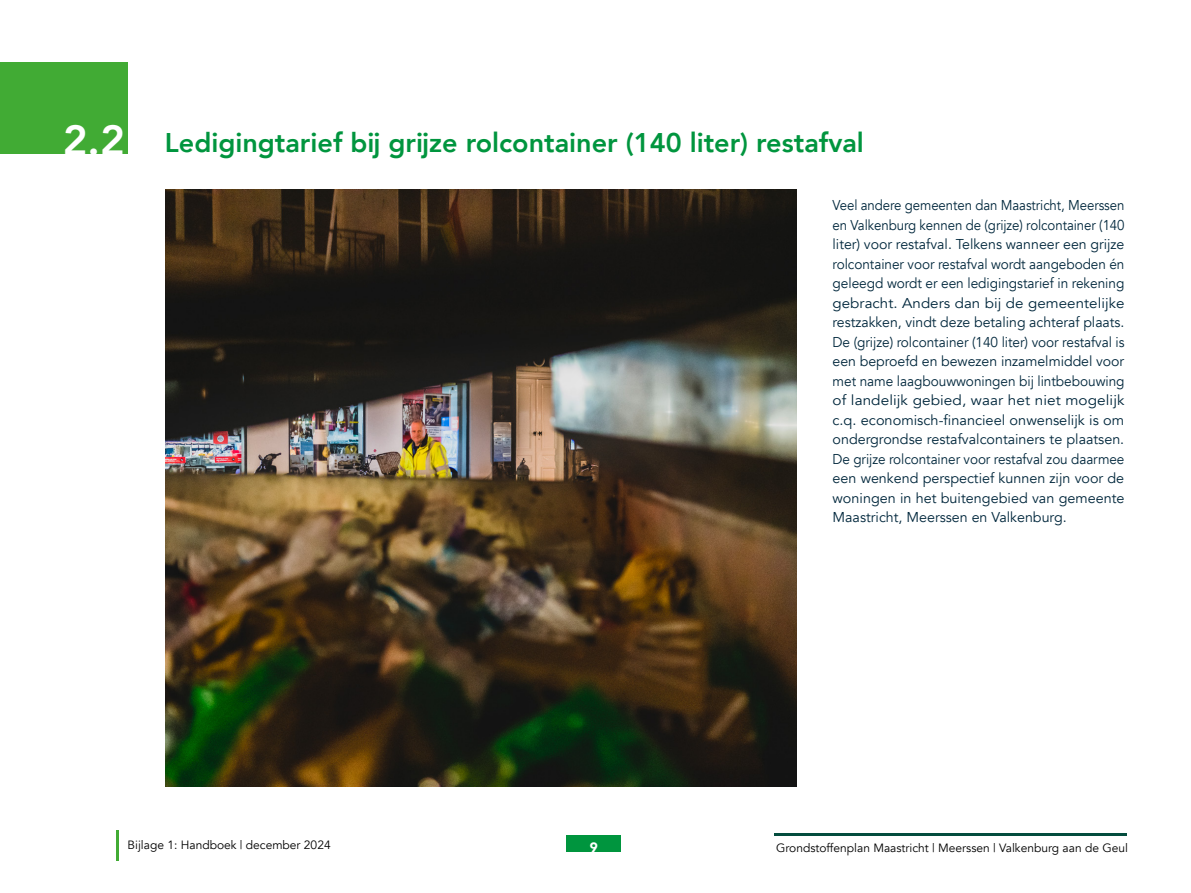
<style>
.page{position:relative;width:1191px;height:893px;background:#fff}
.page>*{position:absolute;margin:0;border:0;box-sizing:border-box;transform-origin:0 0}
.t1{font:800 42px "Avenir";color:#fff}
.t2{font:800 27px "Avenir";color:#00953e}
.t3{font:14.25px/19.5px "Avenir";color:#00273c;text-align:justify;scale:.93 1}
.t4{font:900 13.5px "Avenir";color:#fff}
.t5{font:12px "Avenir";color:#000}
</style>
<div class="page">
<div style="left:566px;top:835px;width:55px;height:17px;background:#00953e"></div>
<hr style="left:774px;top:833px;width:353px;height:2px;background:#044d3e">
<hr style="left:116px;top:830px;width:3px;height:30px;background:#41ab34">
<div style="left:0;top:63px;width:128px;height:91px;background:#41ab34"></div>
<img style="left:165px;top:189px;width:632px;height:598px">
<h1 class="t1" style="left:63px;top:107px;width:64px">2.2</h1>
<h2 class="t2" style="left:165px;top:121px;width:700px">Ledigingtarief bij grijze rolcontainer (140 liter) restafval</h2>
<p class="t3" style="left:832px;top:196px;width:315px">Veel andere gemeenten dan Maastricht, Meerssen en Valkenburg kennen de (grijze) rolcontainer (140 liter) voor restafval. Telkens wanneer een grijze rolcontainer voor restafval wordt aangeboden én geleegd wordt er een ledigingstarief in rekening gebracht. Anders dan bij de gemeentelijke restzakken, vindt deze betaling achteraf plaats.<br>De (grijze) rolcontainer (140 liter) voor restafval is een beproefd en bewezen inzamelmiddel voor met name laagbouwwoningen bij lintbebouwing of landelijk gebied, waar het niet mogelijk c.q. economisch-financieel onwenselijk is om ondergrondse restafvalcontainers te plaatsen.<br>De grijze rolcontainer voor restafval zou daarmee een wenkend perspectief kunnen zijn voor de woningen in het buitengebied van gemeente Maastricht, Meerssen en Valkenburg.</p>
<p class="t5" style="left:128px;top:838px;width:204px">Bijlage 1: Handboek | december 2024</p>
<p class="t4" style="left:590px;top:836px;width:9px">9</p>
<p class="t5" style="left:776px;top:840px;width:353px">Grondstoffenplan Maastricht | Meerssen | Valkenburg aan de Geul</p>
</div>
